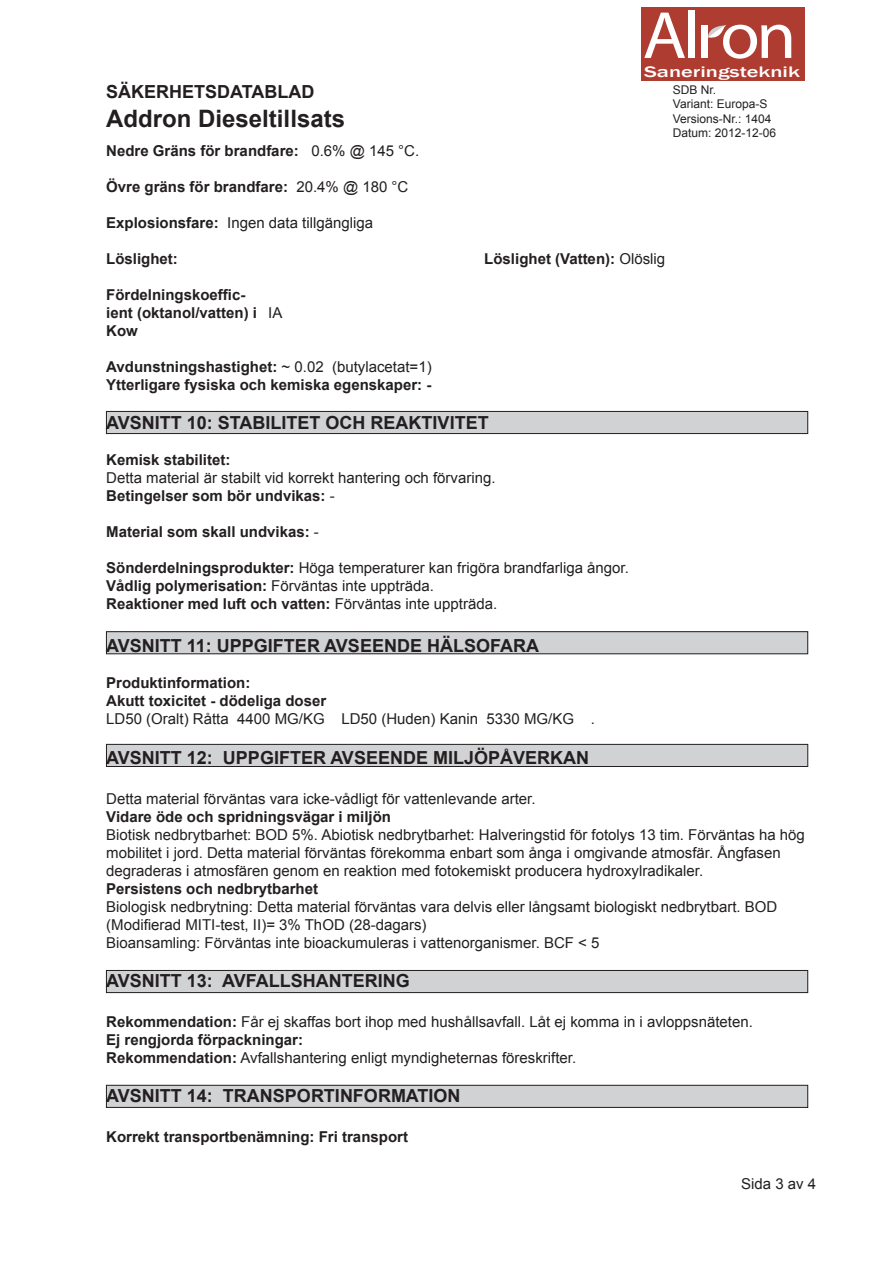
<style>
.page{position:relative;width:893px;height:1263px;background:#fff}
.page>*{position:absolute;margin:0;border:0;box-sizing:border-box;transform-origin:0 0}
.t1{font:700 24px "Arial";color:#231f20}
.t2{font:700 18px "Arial";color:#231f20}
.t3{font:500 15.6px "Franklin Gothic";color:#fff;scale:1.43 1}
.t4{font:15px/18px "Arial";color:#231f20}
.t5{font:700 15px "Arial";color:#231f20}
.t6{font:12px/14.4px "Arial";color:#231f20}
.s1{font-weight:400}
.s2{font-weight:700}
</style>
<div class="page">
<div style="left:641px;top:7px;width:164px;height:74px;background:#af3c31"></div>
<svg style="left:644px;top:13px;width:41px;height:45px"></svg>
<div style="left:688px;top:10px;width:7px;height:48px;background:#fff"></div>
<div style="left:702px;top:25px;width:6px;height:33px;background:#fff"></div>
<svg style="left:708px;top:25px;width:83px;height:34px"></svg>
<div style="left:106px;top:1085px;width:702px;height:22px;background:#d1d2d4"></div>
<div style="left:106px;top:1085px;width:702px;height:22px;border:1px solid #231f20"></div>
<div style="left:106px;top:970px;width:702px;height:22px;background:#d1d2d4"></div>
<div style="left:106px;top:970px;width:702px;height:23px;border:1px solid #231f20"></div>
<div style="left:106px;top:744px;width:702px;height:22px;background:#d1d2d4"></div>
<div style="left:106px;top:744px;width:702px;height:23px;border:1px solid #231f20"></div>
<div style="left:106px;top:632px;width:702px;height:22px;background:#d1d2d4"></div>
<div style="left:106px;top:631px;width:702px;height:23px;border:1px solid #231f20"></div>
<div style="left:106px;top:411px;width:702px;height:23px;background:#d1d2d4"></div>
<div style="left:106px;top:411px;width:702px;height:23px;border:1px solid #231f20"></div>
<p class="t2" style="left:106px;top:80px;width:210px">SÄKERHETSDATABLAD</p>
<h1 class="t1" style="left:106px;top:103px;width:240px">Addron Dieseltillsats</h1>
<p class="t3" style="left:644px;top:62px;width:111px">Saneringsteknik</p>
<p class="t6" style="left:673px;top:83px;width:105px">SDB Nr.<br>Variant: Europa-S<br>Versions-Nr.: 1404<br>Datum: 2012-12-06</p>
<p class="t5" style="left:106px;top:140px;width:314px">Nedre Gräns för brandfare: <span class="s1">0.6% @ 145 °C.</span></p>
<p class="t5" style="left:106px;top:176px;width:304px">Övre gräns för brandfare: <span class="s1">20.4% @ 180 °C</span></p>
<p class="t4" style="left:106px;top:213px;width:268px"><span class="s2">Explosionsfare:</span> Ingen data tillgängliga</p>
<p class="t5" style="left:106px;top:248px;width:73px">Löslighet:</p>
<p class="t5" style="left:484px;top:248px;width:182px">Löslighet (Vatten): <span class="s1">Olöslig</span></p>
<p class="t5" style="left:106px;top:284px;width:141px">Fördelningskoeffic-</p>
<p class="t5" style="left:106px;top:302px;width:178px">ient (oktanol/vatten) i <span class="s1">IA</span></p>
<p class="t5" style="left:106px;top:320px;width:33px">Kow</p>
<p class="t5" style="left:106px;top:356px;width:327px">Avdunstningshastighet: <span class="s1">~ 0.02 (butylacetat=1)</span></p>
<p class="t5" style="left:106px;top:374px;width:327px">Ytterligare fysiska och kemiska egenskaper: -</p>
<p class="t2" style="left:106px;top:411px;width:384px">AVSNITT 10: STABILITET OCH REAKTIVITET</p>
<p class="t5" style="left:106px;top:450px;width:126px">Kemisk stabilitet:</p>
<p class="t4" style="left:106px;top:469px;width:391px">Detta material är stabilt vid korrekt hantering och förvaring.</p>
<p class="t5" style="left:106px;top:486px;width:230px">Betingelser som bör undvikas: <span class="s1">-</span></p>
<p class="t5" style="left:106px;top:522px;width:214px">Material som skall undvikas: <span class="s1">-</span></p>
<p class="t4" style="left:106px;top:559px;width:524px"><span class="s2">Sönderdelningsprodukter:</span> Höga temperaturer kan frigöra brandfarliga ångor.</p>
<p class="t4" style="left:106px;top:577px;width:329px"><span class="s2">Vådlig polymerisation:</span> Förväntas inte uppträda.</p>
<p class="t5" style="left:106px;top:594px;width:392px">Reaktioner med luft och vatten: <span class="s1">Förväntas inte uppträda.</span></p>
<p class="t2" style="left:106px;top:634px;width:434px">AVSNITT 11: UPPGIFTER AVSEENDE HÄLSOFARA</p>
<p class="t5" style="left:106px;top:673px;width:146px">Produktinformation:</p>
<p class="t5" style="left:106px;top:691px;width:222px">Akutt toxicitet - dödeliga doser</p>
<p class="t4" style="left:106px;top:710px;width:490px">LD50 (Oralt) Råtta 4400 MG/KG LD50 (Huden) Kanin 5330 MG/KG .</p>
<p class="t2" style="left:106px;top:746px;width:484px">AVSNITT 12: UPPGIFTER AVSEENDE MILJÖPÅVERKAN</p>
<p class="t4" style="left:106px;top:789px;width:431px">Detta material förväntas vara icke-vådligt för vattenlevande arter.</p>
<p class="t5" style="left:106px;top:806px;width:286px">Vidare öde och spridningsvägar i miljön</p>
<p class="t4" style="left:106px;top:825px;width:700px">Biotisk nedbrytbarhet: BOD 5%. Abiotisk nedbrytbarhet: Halveringstid för fotolys 13 tim. Förväntas ha hög mobilitet i jord. Detta material förväntas förekomma enbart som ånga i omgivande atmosfär. Ångfasen degraderas i atmosfären genom en reaktion med fotokemiskt producera hydroxylradikaler.</p>
<p class="t5" style="left:106px;top:878px;width:213px">Persistens och nedbrytbarhet</p>
<p class="t4" style="left:106px;top:897px;width:673px">Biologisk nedbrytning: Detta material förväntas vara delvis eller långsamt biologiskt nedbrytbart. BOD (Modifierad MITI-test, II)= 3% ThOD (28-dagars)</p>
<p class="t4" style="left:106px;top:933px;width:495px">Bioansamling: Förväntas inte bioackumuleras i vattenorganismer. BCF &lt; 5</p>
<p class="t2" style="left:106px;top:969px;width:305px">AVSNITT 13: AVFALLSHANTERING</p>
<p class="t4" style="left:106px;top:1013px;width:648px"><span class="s2">Rekommendation:</span> Får ej skaffas bort ihop med hushållsavfall. Låt ej komma in i avloppsnäteten.</p>
<p class="t5" style="left:106px;top:1029px;width:198px">Ej rengjorda förpackningar:</p>
<p class="t4" style="left:106px;top:1049px;width:471px"><span class="s2">Rekommendation:</span> Avfallshantering enligt myndigheternas föreskrifter.</p>
<p class="t2" style="left:106px;top:1084px;width:356px">AVSNITT 14: TRANSPORTINFORMATION</p>
<p class="t5" style="left:106px;top:1127px;width:303px">Korrekt transportbenämning: Fri transport</p>
<p class="t4" style="left:741px;top:1175px;width:77px">Sida 3 av 4</p>
</div>
